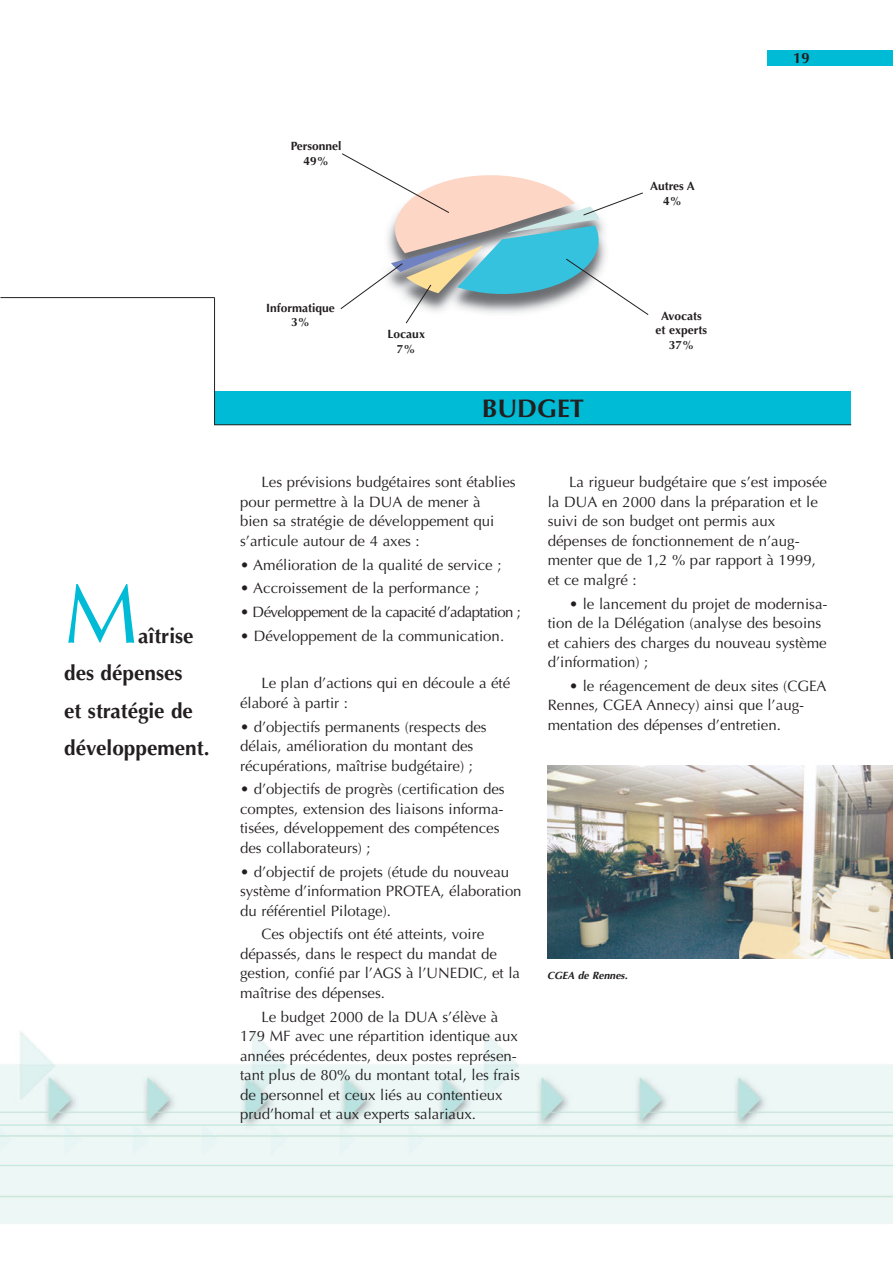
<style>
.page{position:relative;width:893px;height:1263px;background:#fff}
.page>*{position:absolute;margin:0;border:0;box-sizing:border-box;transform-origin:0 0}
.t1{font:84px "Optima";color:#00bbd6}
.t2{font:700 25.5px "Optima";color:#231f20}
.t3{font:700 21px/37.5px "Optima";color:#231f20}
.t4{font:15px/19.5px "Optima";color:#231f20}
.t5{font:15px "Optima";letter-spacing:-.04em;color:#231f20}
.t6{font:700 15px "Optima";color:#231f20}
.t7{font:700 12px/14.7px "Optima";color:#231f20;text-align:center}
.t8{font:italic 700 10.5px "Optima";color:#231f20}
</style>
<div class="page">
<img style="left:0;top:65px;width:892px;height:1159px">
<div style="left:767px;top:50px;width:125px;height:15px;background:#00bbd6"></div>
<div style="left:214px;top:392px;width:637px;height:33px;background:#00bbd6"></div>
<hr style="left:214px;top:424px;width:637px;height:1px;background:#231f20">
<hr style="left:214px;top:298px;width:1px;height:127px;background:#231f20">
<hr style="left:0;top:297px;width:214px;height:1px;background:#231f20">
<img style="left:367px;top:324px;width:252px;height:10px">
<div style="left:638px;top:180px;width:68px;height:33px;background:#fff"></div>
<img style="left:547px;top:765px;width:345px;height:194px">
<svg style="left:340px;top:153px;width:308px;height:171px"></svg>
<div style="left:547px;top:972px;width:220px;height:33px;background:#fff"></div>
<p class="t7" style="left:291px;top:140px;width:52px">Personnel<br>49%</p>
<p class="t7" style="left:650px;top:180px;width:46px">Autres A<br>4%</p>
<p class="t6" style="left:793px;top:51px;width:18px">19</p>
<h1 class="t1" style="left:64px;top:579px;width:75px">M</h1>
<h3 class="t3" style="left:64px;top:619px;width:147px;text-indent:74px">aîtrise des dépenses<br>et stratégie de développement.</h3>
<p class="t7" style="left:266px;top:301px;width:70px">Informatique<br>3%</p>
<p class="t7" style="left:387px;top:328px;width:39px">Locaux<br>7%</p>
<h2 class="t2" style="left:482px;top:397px;width:104px">BUDGET</h2>
<p class="t7" style="left:655px;top:309px;width:53px">Avocats et experts<br>37%</p>
<p class="t4" style="left:240px;top:474px;width:277px;text-indent:21px">Les prévisions budgétaires sont établies pour permettre à la DUA de mener à<br>bien sa stratégie de développement qui s’articule autour de 4 axes :</p>
<p class="t4" style="left:240px;top:556px;width:263px">• Amélioration de la qualité de service ;</p>
<p class="t4" style="left:240px;top:580px;width:240px">• Accroissement de la performance ;</p>
<p class="t5" style="left:240px;top:606px;width:282px">• Développement de la capacité d’adaptation ;</p>
<p class="t4" style="left:240px;top:628px;width:265px">• Développement de la communication.</p>
<p class="t4" style="left:240px;top:675px;width:272px;text-indent:21px">Le plan d’actions qui en découle a été élaboré à partir :</p>
<p class="t4" style="left:240px;top:718px;width:248px">• d’objectifs permanents (respects des délais, amélioration du montant des récupérations, maîtrise budgétaire) ;</p>
<p class="t4" style="left:240px;top:781px;width:266px">• d’objectifs de progrès (certification des comptes, extension des liaisons informa&shy;tisées, développement des compétences des collaborateurs) ;</p>
<p class="t4" style="left:240px;top:863px;width:283px">• d’objectif de projets (étude du nouveau système d’information PROTEA, élaboration du référentiel Pilotage).</p>
<p class="t4" style="left:240px;top:926px;width:281px;text-indent:21px">Ces objectifs ont été atteints, voire dépassés, dans le respect du mandat de gestion, confié par l’AGS à l’UNEDIC, et la maîtrise des dépenses.</p>
<p class="t4" style="left:240px;top:1008px;width:281px;text-indent:21px">Le budget 2000 de la DUA s’élève à 179 MF avec une répartition identique aux années précédentes, deux postes représen&shy;tant plus de 80% du montant total, les frais de personnel et ceux liés au contentieux prud’homal et aux experts salariaux.</p>
<p class="t4" style="left:548px;top:474px;width:281px;text-indent:21px">La rigueur budgétaire que s’est imposée la DUA en 2000 dans la préparation et le suivi de son budget ont permis aux dépenses de fonctionnement de n’aug&shy;menter que de 1,2 % par rapport à 1999, et ce malgré :</p>
<p class="t4" style="left:548px;top:595px;width:281px;text-indent:21px">• le lancement du projet de modernisa&shy;tion de la Délégation (analyse des besoins et cahiers des charges du nouveau système d’information) ;</p>
<p class="t4" style="left:548px;top:678px;width:280px;text-indent:21px">• le réagencement de deux sites (CGEA<br>Rennes, CGEA Annecy) ainsi que l’aug&shy;mentation des dépenses d’entretien.</p>
<p class="t8" style="left:547px;top:972px;width:82px">CGEA de Rennes.</p>
</div>
